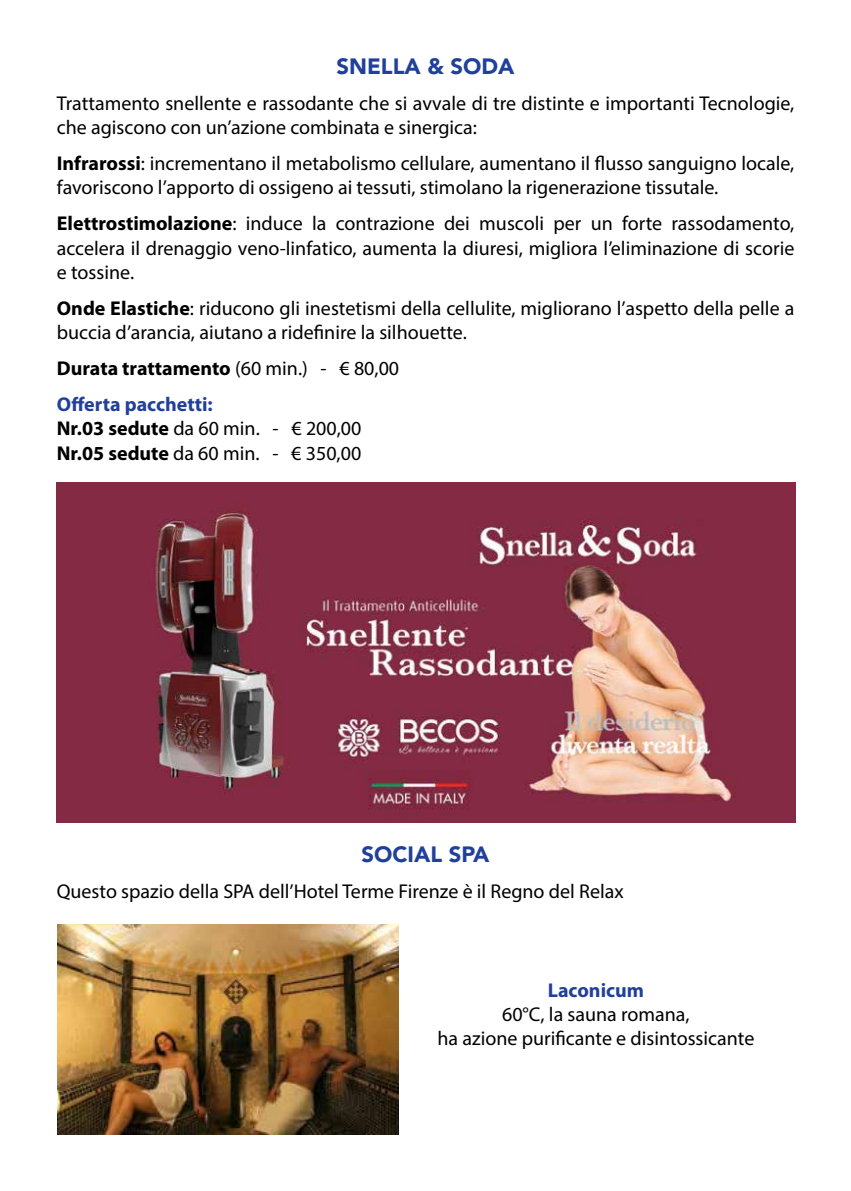
<style>
.page{position:relative;width:851px;height:1191px;background:#fff}
.page>*{position:absolute;margin:0;border:0;box-sizing:border-box;transform-origin:0 0}
.t1{font:900 22px "Avenir";color:#21409a}
.t2{font:20px/24.4px "Myriad Pro";color:#000}
.t3{font:700 20px/35.8px "Myriad Pro";color:#000}
.t4{font:700 20px "Myriad Pro";color:#21409a}
.s1{font-weight:700}
.s2{font-weight:400}
.s3{color:#21409a}
</style>
<div class="page">
<img style="left:57px;top:482px;width:738px;height:340px">
<img style="left:58px;top:924px;width:340px;height:210px">
<p class="t1" style="left:336px;top:53px;width:180px">SNELLA &amp; SODA</p>
<p class="t2" style="left:57px;top:91px;width:739px">Trattamento snellente e rassodante che si avvale di tre distinte e importanti Tecnologie, che agiscono con un’azione combinata e sinergica:</p>
<p class="t2" style="left:57px;top:151px;width:738px"><span class="s1">Infrarossi</span>: incrementano il metabolismo cellulare, aumentano il flusso sanguigno locale, favoriscono l’apporto di ossigeno ai tessuti, stimolano la rigenerazione tissutale.</p>
<p class="t2" style="left:57px;top:211px;width:739px;text-align:justify"><span class="s1">Elettrostimolazione</span>: induce la contrazione dei muscoli per un forte rassodamento, accelera il drenaggio veno-linfatico, aumenta la diuresi, migliora l’eliminazione di scorie e tossine.</p>
<p class="t2" style="left:57px;top:295px;width:738px"><span class="s1">Onde Elastiche</span>: riducono gli inestetismi della cellulite, migliorano l’aspetto della pelle a buccia d’arancia, aiutano a ridefinire la silhouette.</p>
<p class="t3" style="left:57px;top:350px;width:344px">Durata trattamento <span class="s2">(60 min.) - € 80,00<br></span><span class="s3">Offerta pacchetti:</span></p>
<p class="t2" style="left:57px;top:416px;width:306px"><span class="s1">Nr.03 sedute</span> da 60 min. - € 200,00<br><span class="s1">Nr.05 sedute</span> da 60 min. - € 350,00</p>
<p class="t1" style="left:361px;top:841px;width:129px">SOCIAL SPA</p>
<p class="t2" style="left:57px;top:879px;width:568px">Questo spazio della SPA dell’Hotel Terme Firenze è il Regno del Relax</p>
<p class="t4" style="left:547px;top:978px;width:98px">Laconicum</p>
<p class="t2" style="left:437px;top:1001px;width:318px;text-align:center">60°C, la sauna romana,<br>ha azione purificante e disintossicante</p>
</div>
